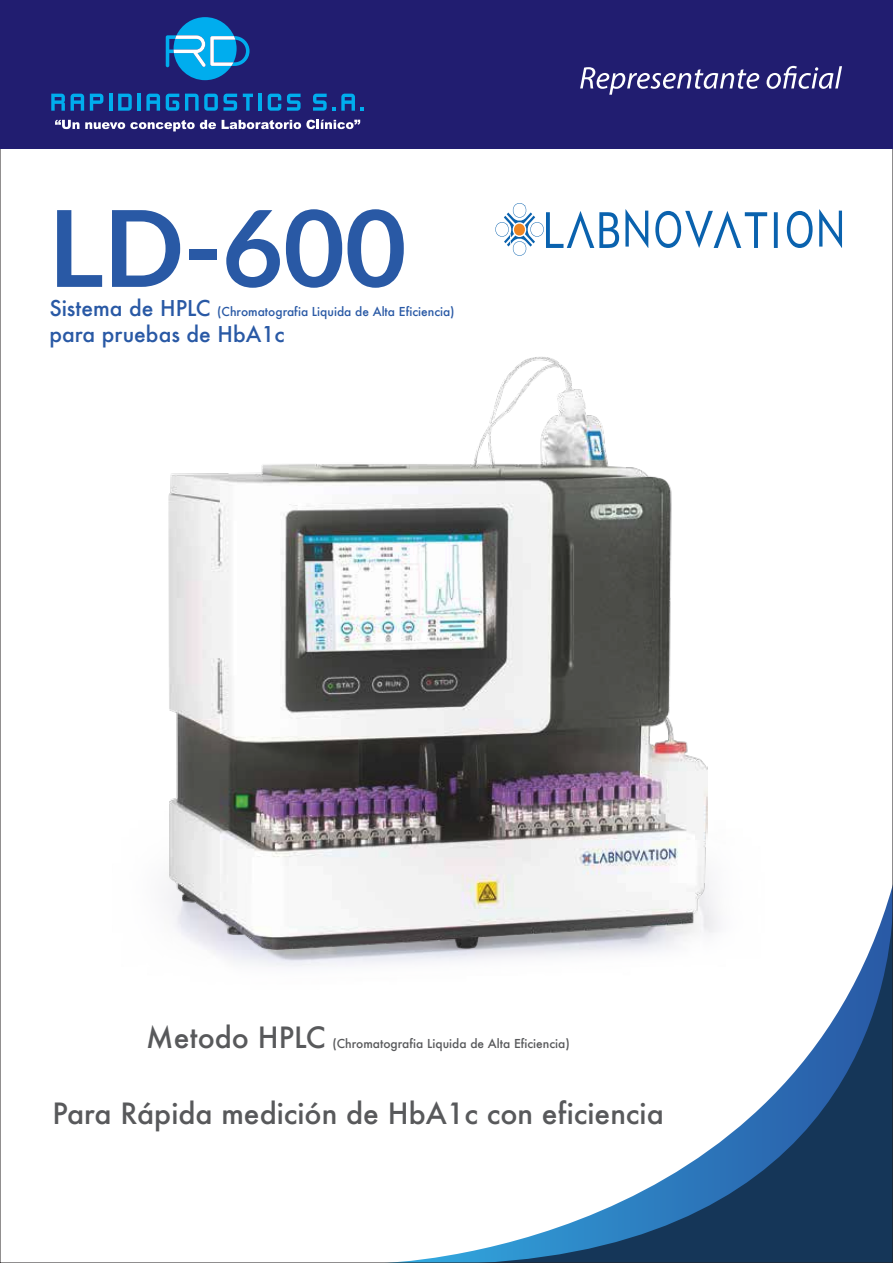
<style>
.page{position:relative;width:893px;height:1263px;background:#fff}
.page>*{position:absolute;margin:0;border:0;box-sizing:border-box;transform-origin:0 0}
.t1{font:700 106.2px "Lato";color:#2959a5}
.t2{font:500 28.5px "Futura";color:#58595b}
.t3{font:500 21.15px "Futura";color:#2959a5}
.t4{font:500 12px "Futura";color:#2959a5}
.t5{font:500 12px "Futura";color:#58595b}
.s1{font-size:21.15px}
</style>
<div class="page">
<svg style="left:495px;top:203px;width:347px;height:53px"></svg>
<img style="left:169px;top:357px;width:539px;height:592px">
<svg style="left:384px;top:884px;width:507px;height:377px"></svg>
<div style="left:0;top:0;width:893px;height:148px;background:#211d70"></div>
<svg style="left:580px;top:66px;width:262px;height:29px"></svg>
<svg style="left:166px;top:17px;width:84px;height:63px"></svg>
<svg style="left:55px;top:120px;width:24px;height:9px"></svg>
<svg style="left:85px;top:120px;width:131px;height:11px"></svg>
<svg style="left:222px;top:120px;width:138px;height:9px"></svg>
<svg style="left:51px;top:94px;width:14px;height:17px"></svg>
<svg style="left:71px;top:94px;width:13px;height:17px"></svg>
<svg style="left:90px;top:94px;width:13px;height:17px"></svg>
<hr style="left:109px;top:94px;width:3px;height:17px;background:#00adee">
<svg style="left:118px;top:94px;width:14px;height:17px"></svg>
<hr style="left:137px;top:94px;width:4px;height:17px;background:#00adee">
<svg style="left:146px;top:94px;width:14px;height:17px"></svg>
<svg style="left:166px;top:94px;width:13px;height:17px"></svg>
<svg style="left:185px;top:94px;width:52px;height:17px"></svg>
<svg style="left:243px;top:94px;width:10px;height:17px"></svg>
<hr style="left:259px;top:94px;width:3px;height:17px;background:#00adee">
<svg style="left:268px;top:94px;width:13px;height:17px"></svg>
<svg style="left:287px;top:94px;width:14px;height:17px"></svg>
<svg style="left:313px;top:94px;width:42px;height:17px"></svg>
<svg style="left:361px;top:107px;width:3px;height:4px"></svg>
<h1 class="t1" style="left:49px;top:187px;width:359px">LD-600</h1>
<p class="t4" style="left:49px;top:304px;width:407px"><span class="s1">Sistema de HPLC</span> (Chromatografia Liquida de Alta Eficiencia)</p>
<h3 class="t3" style="left:49px;top:319px;width:237px">para pruebas de HbA1c</h3>
<h2 class="t2" style="left:146px;top:1018px;width:181px">Metodo HPLC</h2>
<p class="t5" style="left:332px;top:1035px;width:239px">(Chromatografia Liquida de Alta Eficiencia)</p>
<h2 class="t2" style="left:52px;top:1094px;width:613px">Para Rápida medición de HbA1c con eficiencia</h2>
</div>
